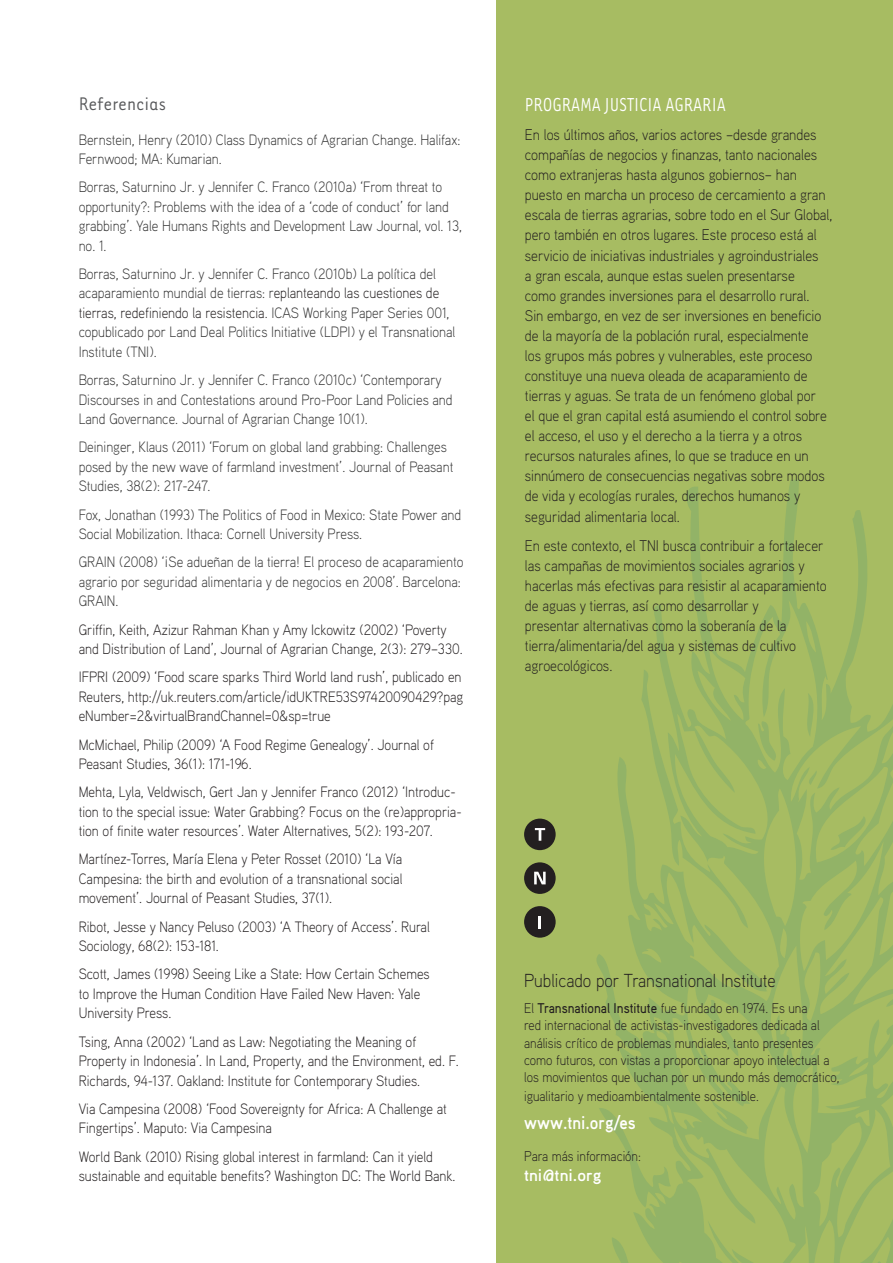
<style>
.page{position:relative;width:893px;height:1263px;background:#fff}
.page>*{position:absolute;margin:0;border:0;box-sizing:border-box;transform-origin:0 0}
.t1{font:21.6px "Tarzana Narrow";color:#fff;scale:.92 1}
.t2{font:21px "Tarzana Narrow";color:#57585a}
.t3{font:300 18.75px "Aaux Pro";color:#231f20;scale:.92 1}
.t4{font:700 18px "Aaux Pro";color:#fff;scale:.92 1}
.t5{font:700 16.5px "Aaux Pro";color:#fff}
.t6{font:300 15.45px/20.1px "Aaux Pro";color:#231f20;scale:.92 1}
.t7{font:300 15px/19.5px "Aaux Pro";color:#231f20;scale:.92 1}
.t8{font:300 15px/19.5px "Aaux Pro";color:#333;scale:.92 1}
.t9{font:300 14.1px/17.2px "Aaux Pro";color:#231f20;scale:.92 1}
.s1{color:#231f20}
.s2{font-weight:500}
</style>
<div class="page">
<div style="left:496px;top:0;width:397px;height:1263px;background:#a7bc62"></div>
<svg style="left:596px;top:480px;width:297px;height:783px"></svg>
<svg style="left:805px;top:770px;width:14px;height:15px"></svg>
<svg style="left:712px;top:1100px;width:36px;height:34px"></svg>
<svg style="left:641px;top:670px;width:107px;height:258px"></svg>
<div style="left:524px;top:819px;width:32px;height:31px;background:#231f20;border-radius:50%"></div>
<div style="left:524px;top:862px;width:32px;height:32px;background:#231f20;border-radius:50%"></div>
<div style="left:524px;top:906px;width:32px;height:32px;background:#231f20;border-radius:50%"></div>
<svg style="left:535px;top:828px;width:10px;height:13px"></svg>
<svg style="left:534px;top:872px;width:12px;height:12px"></svg>
<svg style="left:539px;top:916px;width:2px;height:12px"></svg>
<h2 class="t2" style="left:79px;top:91px;width:89px">REFERENCIAS</h2>
<p class="t8" style="left:79px;top:129px;width:416px">Bernstein, Henry (2010) Class Dynamics of Agrarian Change. Halifax:<br>Fernwood; MA: Kumarian.</p>
<p class="t8" style="left:79px;top:177px;width:418px">Borras, Saturnino Jr. y Jennifer C. Franco (2010a) ‘From threat to opportunity?: Problems with the idea of a ‘code of conduct’ for land grabbing’. Yale Humans Rights and Development Law Journal, vol. 13, no. 1.</p>
<p class="t8" style="left:79px;top:264px;width:411px">Borras, Saturnino Jr. y Jennifer C. Franco (2010b) La política del acaparamiento mundial de tierras: r<span class="s1">eplanteando las cuestiones de tierras, redefiniendo la resistencia</span>. ICAS Working Paper Series 001, copublicado por Land Deal Politics Initiative (LDPI) y el Transnational Institute (TNI).</p>
<p class="t8" style="left:79px;top:370px;width:408px">Borras, Saturnino Jr. y Jennifer C. Franco (2010c) ‘Contemporary<br>Discourses in and Contestations around Pro-Poor Land Policies and<br>Land Governance. Journal of Agrarian Change 10(1).</p>
<p class="t8" style="left:79px;top:437px;width:409px">Deininger, Klaus (2011) ‘Forum on global land grabbing: Challenges posed by the new wave of farmland investment’. Journal of Peasant<br>Studies, 38(2): 217-247.</p>
<p class="t8" style="left:79px;top:504px;width:417px">Fox, Jonathan (1993) The Politics of Food in Mexico: State Power and<br>Social Mobilization. Ithaca: Cornell University Press.</p>
<p class="t8" style="left:79px;top:552px;width:420px">GRAIN (2008) ‘¡Se adueñan de la tierra! El proceso de acaparamiento agrario por seguridad alimentaria y de negocios en 2008’. Barcelona:<br>GRAIN.</p>
<p class="t7" style="left:79px;top:619px;width:419px">Griffin, Keith, Azizur Rahman Khan y Amy Ickowitz (2002) ‘Poverty and Distribution of Land’, Journal of Agrarian Change, 2(3): 279–330.</p>
<p class="t7" style="left:79px;top:667px;width:420px;text-align:justify">IFPRI (2009) ‘Food scare sparks Third World land rush’, publicado en Reuters, http://uk.reuters.com/article/idUKTRE53S97420090429?pag eNumber=2&amp;virtualBrandChannel=0&amp;sp=true</p>
<p class="t7" style="left:79px;top:734px;width:388px">McMichael, Philip (2009) ‘A Food Regime Genealogy’. Journal of<br>Peasant Studies, 36(1): 171-196.</p>
<p class="t7" style="left:79px;top:782px;width:418px">Mehta, Lyla, Veldwisch, Gert Jan y Jennifer Franco (2012) ‘Introduc&shy;tion to the special issue: Water Grabbing? Focus on the (re)appropria&shy;tion of finite water resources’. Water Alternatives, 5(2): 193-207.</p>
<p class="t7" style="left:79px;top:849px;width:353px;text-align:justify">Martínez-Torres, María Elena y Peter Rosset (2010) ‘La Vía Campesina: the birth and evolution of a transnational social movement’. Journal of Peasant Studies, 37(1).</p>
<p class="t7" style="left:79px;top:916px;width:383px">Ribot, Jesse y Nancy Peluso (2003) ‘A Theory of Access’. Rural<br>Sociology, 68(2): 153-181.</p>
<p class="t7" style="left:79px;top:964px;width:383px">Scott, James (1998) Seeing Like a State: How Certain Schemes to Improve the Human Condition Have Failed New Haven: Yale<br>University Press.</p>
<p class="t7" style="left:79px;top:1031px;width:415px">Tsing, Anna (2002) ‘Land as Law: Negotiating the Meaning of<br>Property in Indonesia’. In Land, Property, and the Environment, ed. F.<br>Richards, 94-137. Oakland: Institute for Contemporary Studies.</p>
<p class="t7" style="left:79px;top:1098px;width:402px">Via Campesina (2008) ‘Food Sovereignty for Africa: A Challenge at<br>Fingertips’. Maputo: Via Campesina</p>
<p class="t7" style="left:79px;top:1146px;width:411px">World Bank (2010) Rising global interest in farmland: Can it yield sustainable and equitable benefits? Washington DC: The World Bank.</p>
<h1 class="t1" style="left:525px;top:91px;width:220px">PROGRAMA JUSTICIA AGRARIA</h1>
<p class="t6" style="left:525px;top:124px;width:336px">En los últimos años, varios actores –desde grandes compañías de negocios y finanzas, tanto nacionales como extranjeras hasta algunos gobiernos– han puesto en marcha un proceso de cercamiento a gran escala de tierras agrarias, sobre todo en el Sur Global, pero también en otros lugares. Este proceso está al servicio de iniciativas industriales y agroindustriales<br>a gran escala, aunque estas suelen presentarse<br>como grandes inversiones para el desarrollo rural.<br>Sin embargo, en vez de ser inversiones en beneficio de la mayoría de la población rural, especialmente<br>los grupos más pobres y vulnerables, este proceso constituye una nueva oleada de acaparamiento de tierras y aguas. Se trata de un fenómeno global por<br>el que el gran capital está asumiendo el control sobre el acceso, el uso y el derecho a la tierra y a otros recursos naturales afines, lo que se traduce en un sinnúmero de consecuencias negativas sobre modos de vida y ecologías rurales, derechos humanos y seguridad alimentaria local.</p>
<p class="t6" style="left:525px;top:535px;width:330px">En este contexto, el TNI busca contribuir a fortalecer las campañas de movimientos sociales agrarios y hacerlas más efectivas para resistir al acaparamiento de aguas y tierras, así como desarrollar y<br>presentar alternativas como la soberanía de la tierra/alimentaria/del agua y sistemas de cultivo agroecológicos.</p>
<p class="t3" style="left:524px;top:969px;width:275px">Publicado por Transnational Institute</p>
<p class="t9" style="left:524px;top:999px;width:344px">El <span class="s2">Transnational Institute</span> fue fundado en 1974. Es una<br>red internacional de activistas-investigadores dedicada al análisis crítico de problemas mundiales, tanto presentes como futuros, con vistas a proporcionar apoyo intelectual a los movimientos que luchan por un mundo más democrático,</p>
<p class="t9" style="left:524px;top:1087px;width:257px">igualitario y medioambientalmente sostenible.</p>
<p class="t4" style="left:524px;top:1111px;width:123px">www.tni.org/es</p>
<p class="t9" style="left:524px;top:1147px;width:129px">Para más información:</p>
<p class="t5" style="left:524px;top:1165px;width:79px">tni@tni.org</p>
</div>
